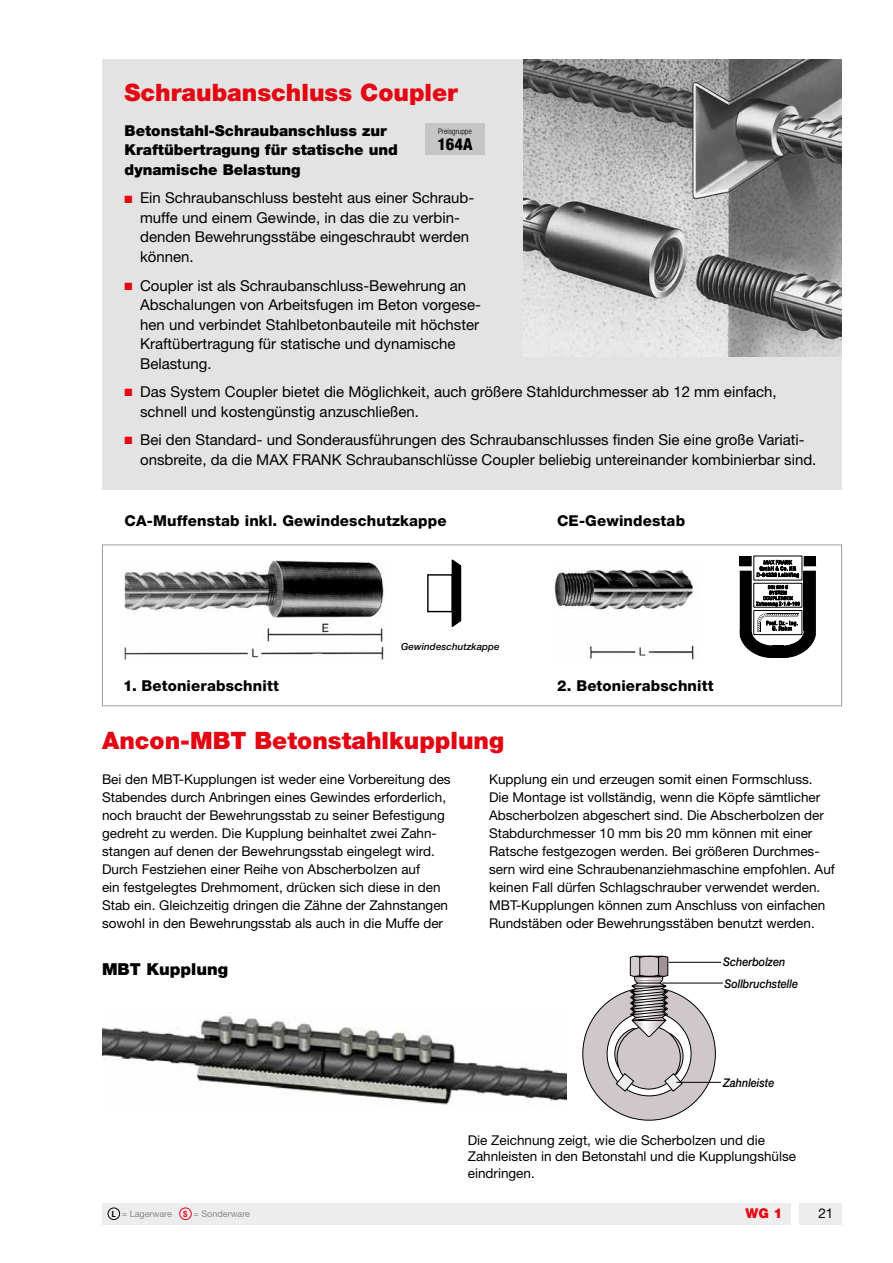
<style>
.page{position:relative;width:893px;height:1263px;background:#fff}
.page>*{position:absolute;margin:0;border:0;box-sizing:border-box;transform-origin:0 0}
.t1{font:900 24px "Helvetica Neue";color:#e30613}
.t2{font:900 16.5px "Helvetica Neue";color:#000}
.t3{font:800 condensed 16.5px "Helvetica Neue";color:#000}
.t4{font:15px/19.5px "Helvetica Neue";color:#000}
.t5{font:800 15px "Helvetica Neue";letter-spacing:.01em;color:#000}
.t6{font:900 15px/19.5px "Helvetica Neue";color:#000}
.t7{font:14.4px "Helvetica Neue LT Com";color:#000}
.t8{font:13.5px/18px "Helvetica Neue";color:#000}
.t9{font:900 13.5px "Helvetica Neue";color:#e30613}
.t10{font:italic 500 12px/22.2px "Helvetica Neue";color:#000;scale:.9 1}
.t11{font:italic 500 9.75px "Helvetica Neue";letter-spacing:.01em;color:#000}
.t12{font:9px "Helvetica Neue";color:#878787}
.t13{font:300 condensed 7.8px "Helvetica Neue";color:#000}
.s1{color:#e30613}
.s2{font-weight:700;font-stretch:condensed;font-size:8.55px;color:#000}
.s3{font-weight:700;font-stretch:condensed;font-size:8.55px;color:#e30613}
</style>
<div class="page">
<div style="left:102px;top:1203px;width:689px;height:22px;background:#ededed"></div>
<div style="left:799px;top:1203px;width:43px;height:22px;background:#ededed"></div>
<div style="left:108px;top:1208px;width:12px;height:12px;border:1px solid #000;border-radius:50%"></div>
<div style="left:179px;top:1208px;width:13px;height:12px;border:1px solid #e30613;border-radius:50%"></div>
<div style="left:102px;top:60px;width:740px;height:430px;background:#e3e3e3"></div>
<img style="left:124px;top:560px;width:260px;height:100px">
<div style="left:102px;top:544px;width:740px;height:162px;border:1px solid #9d9d9c"></div>
<div style="left:427px;top:574px;width:26px;height:38px;border:1px solid #000"></div>
<svg style="left:451px;top:559px;width:11px;height:68px"></svg>
<img style="left:554px;top:570px;width:140px;height:90px">
<svg style="left:740px;top:556px;width:76px;height:102px"></svg>
<div style="left:583px;top:987px;width:132px;height:133px;background:#d0c7ca;border-radius:50%"></div>
<svg style="left:607px;top:1012px;width:84px;height:84px"></svg>
<svg style="left:614px;top:956px;width:109px;height:136px"></svg>
<div style="left:722px;top:956px;width:70px;height:14px;background:#fff"></div>
<div style="left:722px;top:1077px;width:70px;height:15px;background:#fff"></div>
<img style="left:102px;top:1015px;width:465px;height:90px">
<img style="left:523px;top:60px;width:319px;height:296px">
<div style="left:425px;top:123px;width:60px;height:32px;background:#c6c6c6"></div>
<h1 class="t1" style="left:125px;top:78px;width:335px">Schraubanschluss Coupler</h1>
<p class="t6" style="left:125px;top:121px;width:275px">Betonstahl-Schraubanschluss zur<br>Kraftübertragung für statische und dynamische Belastung</p>
<p class="t4" style="left:140px;top:188px;width:336px;text-indent:-15px"><span class="s1">■</span> Ein Schraubanschluss besteht aus einer Schraub&shy;muffe und einem Gewinde, in das die zu verbin&shy;denden Bewehrungsstäbe eingeschraubt werden können.</p>
<p class="t4" style="left:140px;top:275px;width:342px;text-indent:-15px"><span class="s1">■</span> Coupler ist als Schraubanschluss-Bewehrung an Abschalungen von Arbeitsfugen im Beton vorgese&shy;hen und verbindet Stahlbetonbauteile mit höchster Kraftübertragung für statische und dynamische Belastung.</p>
<p class="t4" style="left:140px;top:382px;width:638px;text-indent:-15px"><span class="s1">■</span> Das System Coupler bietet die Möglichkeit, auch größere Stahldurchmesser ab 12 mm einfach, schnell und kostengünstig anzuschließen.</p>
<p class="t4" style="left:140px;top:430px;width:678px;text-indent:-15px"><span class="s1">■</span> Bei den Standard- und Sonderausführungen des Schraubanschlusses finden Sie eine große Variati&shy;onsbreite, da die MAX FRANK Schraubanschlüsse Coupler beliebig untereinander kombinierbar sind.</p>
<p class="t13" style="left:438px;top:127px;width:35px">Preisgruppe</p>
<p class="t3" style="left:437px;top:133px;width:37px">164A</p>
<p class="t5" style="left:125px;top:512px;width:324px">CA-Muffenstab inkl. Gewindeschutzkappe</p>
<p class="t5" style="left:557px;top:512px;width:130px">CE-Gewindestab</p>
<p class="t7" style="left:414px;top:631px;width:64px">Gewinde-</p>
<p class="t11" style="left:401px;top:641px;width:100px">Gewindeschutzkappe</p>
<p class="t5" style="left:123px;top:677px;width:157px">1. Betonierabschnitt</p>
<p class="t5" style="left:557px;top:677px;width:158px">2. Betonierabschnitt</p>
<h1 class="t1" style="left:102px;top:726px;width:404px">Ancon-MBT Betonstahlkupplung</h1>
<p class="t8" style="left:102px;top:769px;width:350px">Bei den MBT-Kupplungen ist weder eine Vorbereitung des Stabendes durch Anbringen eines Gewindes erforderlich, noch braucht der Bewehrungsstab zu seiner Befestigung gedreht zu werden. Die Kupplung beinhaltet zwei Zahn&shy;stangen auf denen der Bewehrungsstab eingelegt wird.<br>Durch Festziehen einer Reihe von Abscherbolzen auf<br>ein festgelegtes Drehmoment, drücken sich diese in den Stab ein. Gleichzeitig dringen die Zähne der Zahnstangen sowohl in den Bewehrungsstab als auch in die Muffe der</p>
<p class="t8" style="left:489px;top:769px;width:347px">Kupplung ein und erzeugen somit einen Formschluss.<br>Die Montage ist vollständig, wenn die Köpfe sämtlicher Abscherbolzen abgeschert sind. Die Abscherbolzen der Stabdurchmesser 10 mm bis 20 mm können mit einer Ratsche festgezogen werden. Bei größeren Durchmes&shy;sern wird eine Schraubenanziehmaschine empfohlen. Auf keinen Fall dürfen Schlagschrauber verwendet werden.<br>MBT-Kupplungen können zum Anschluss von einfachen Rundstäben oder Bewehrungsstäben benutzt werden.</p>
<p class="t10" style="left:723px;top:950px;width:85px">Scherbolzen<br>Sollbruchstelle</p>
<p class="t2" style="left:102px;top:959px;width:128px">MBT Kupplung</p>
<p class="t10" style="left:723px;top:1071px;width:59px">Zahnleiste</p>
<p class="t8" style="left:468px;top:1131px;width:330px;line-height:16.5px">Die Zeichnung zeigt, wie die Scherbolzen und die<br>Zahnleisten in den Betonstahl und die Kupplungshülse eindringen.</p>
<p class="t12" style="left:112px;top:1208px;width:62px"><span class="s2">L</span> = Lagerware</p>
<p class="t12" style="left:183px;top:1208px;width:68px"><span class="s3">S</span> = Sonderware</p>
<p class="t9" style="left:745px;top:1205px;width:39px">WG 1</p>
<p class="t8" style="left:818px;top:1204px;width:17px">21</p>
</div>
